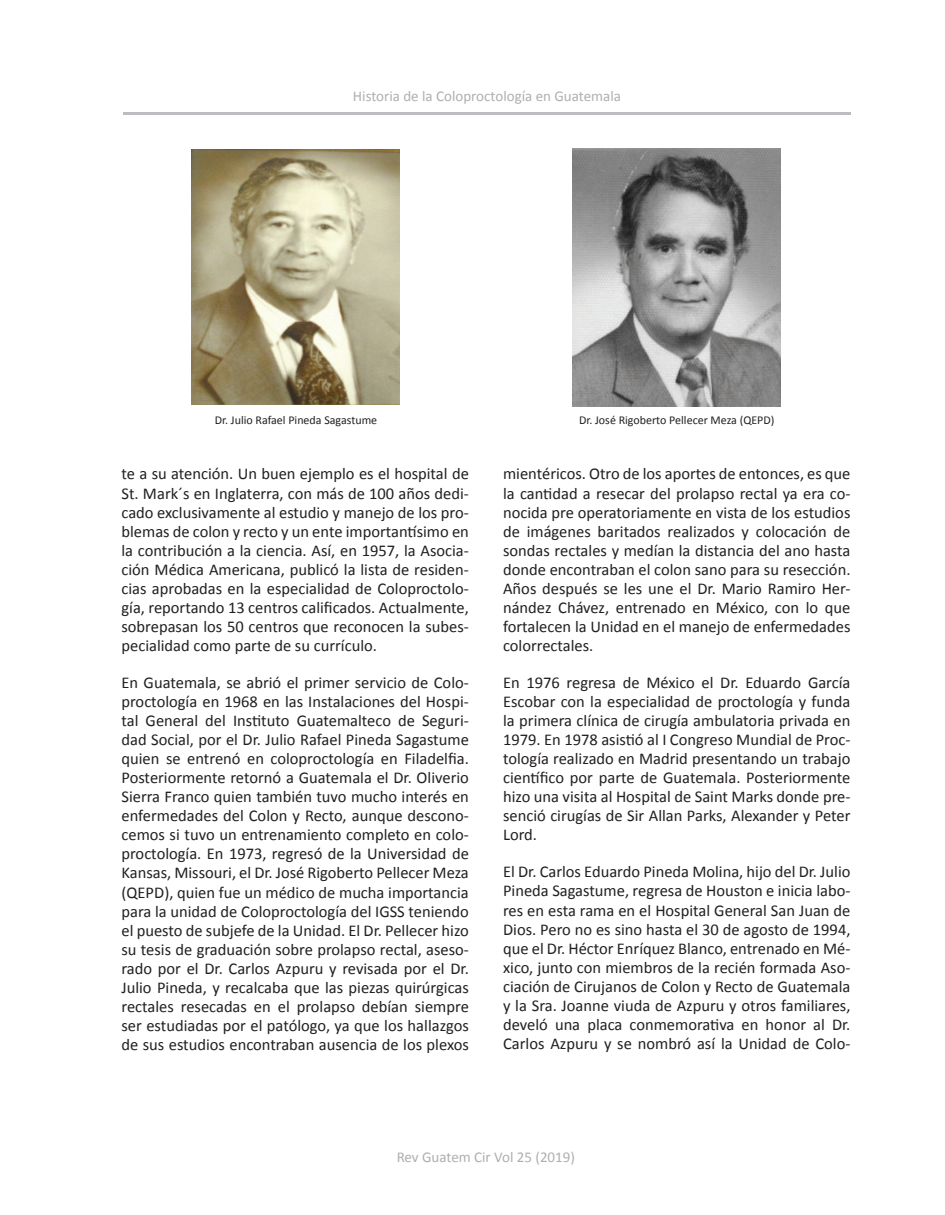
<style>
.page{position:relative;width:945px;height:1215px;background:#fff}
.page>*{position:absolute;margin:0;border:0;box-sizing:border-box;transform-origin:0 0}
.t1{font:16.5px/19px "Calibri";color:#231f20;text-align:justify}
.t2{font:15px "Calibri";color:#afafaf}
.t3{font:12px "Calibri";color:#231f20}
</style>
<div class="page">
<hr style="left:123px;top:112px;width:727px;height:3px;background:#bcbdc0">
<img style="left:191px;top:150px;width:208px;height:255px">
<img style="left:573px;top:148px;width:208px;height:258px">
<p class="t2" style="left:353px;top:90px;width:270px">Historia de la Coloproctología en Guatemala</p>
<p class="t3" style="left:215px;top:415px;width:164px">Dr. Julio Rafael Pineda Sagastume</p>
<p class="t3" style="left:579px;top:415px;width:197px">Dr. José Rigoberto Pellecer Meza (QEPD)</p>
<p class="t1" style="left:122px;top:466px;width:349px">te a su atención. Un buen ejemplo es el hospital de St. Mark´s en Inglaterra, con más de 100 años dedi&shy;cado exclusivamente al estudio y manejo de los pro&shy;blemas de colon y recto y un ente importantísimo en la contribución a la ciencia. Así, en 1957, la Asocia&shy;ción Médica Americana, publicó la lista de residen&shy;cias aprobadas en la especialidad de Coloproctolo&shy;gía, reportando 13 centros calificados. Actualmente, sobrepasan los 50 centros que reconocen la subes&shy;pecialidad como parte de su currículo.</p>
<p class="t1" style="left:122px;top:674px;width:349px">En Guatemala, se abrió el primer servicio de Colo&shy;proctología en 1968 en las Instalaciones del Hospi&shy;tal General del Instituto Guatemalteco de Seguri&shy;dad Social, por el Dr. Julio Rafael Pineda Sagastume quien se entrenó en coloproctología en Filadelfia.<br>Posteriormente retornó a Guatemala el Dr. Oliverio Sierra Franco quien también tuvo mucho interés en enfermedades del Colon y Recto, aunque descono&shy;cemos si tuvo un entrenamiento completo en colo&shy;proctología. En 1973, regresó de la Universidad de Kansas, Missouri, el Dr. José Rigoberto Pellecer Meza (QEPD), quien fue un médico de mucha importancia para la unidad de Coloproctología del IGSS teniendo el puesto de subjefe de la Unidad. El Dr. Pellecer hizo su tesis de graduación sobre prolapso rectal, aseso&shy;rado por el Dr. Carlos Azpuru y revisada por el Dr.<br>Julio Pineda, y recalcaba que las piezas quirúrgicas rectales resecadas en el prolapso debían siempre ser estudiadas por el patólogo, ya que los hallazgos de sus estudios encontraban ausencia de los plexos</p>
<p class="t1" style="left:503px;top:466px;width:349px">mientéricos. Otro de los aportes de entonces, es que la cantidad a resecar del prolapso rectal ya era co&shy;nocida pre operatoriamente en vista de los estudios de imágenes baritados realizados y colocación de sondas rectales y medían la distancia del ano hasta donde encontraban el colon sano para su resección.<br>Años después se les une el Dr. Mario Ramiro Her&shy;nández Chávez, entrenado en México, con lo que fortalecen la Unidad en el manejo de enfermedades colorrectales.</p>
<p class="t1" style="left:503px;top:674px;width:349px">En 1976 regresa de México el Dr. Eduardo García Escobar con la especialidad de proctología y funda la primera clínica de cirugía ambulatoria privada en 1979. En 1978 asistió al I Congreso Mundial de Proc&shy;tología realizado en Madrid presentando un trabajo científico por parte de Guatemala. Posteriormente hizo una visita al Hospital de Saint Marks donde pre&shy;senció cirugías de Sir Allan Parks, Alexander y Peter Lord.</p>
<p class="t1" style="left:503px;top:864px;width:349px">El Dr. Carlos Eduardo Pineda Molina, hijo del Dr. Julio Pineda Sagastume, regresa de Houston e inicia labo&shy;res en esta rama en el Hospital General San Juan de Dios. Pero no es sino hasta el 30 de agosto de 1994, que el Dr. Héctor Enríquez Blanco, entrenado en Mé&shy;xico, junto con miembros de la recién formada Aso&shy;ciación de Cirujanos de Colon y Recto de Guatemala y la Sra. Joanne viuda de Azpuru y otros familiares, develó una placa conmemorativa en honor al Dr.<br>Carlos Azpuru y se nombró así la Unidad de Colo-</p>
<p class="t2" style="left:397px;top:1151px;width:180px">Rev Guatem Cir Vol 25 (2019)</p>
</div>
